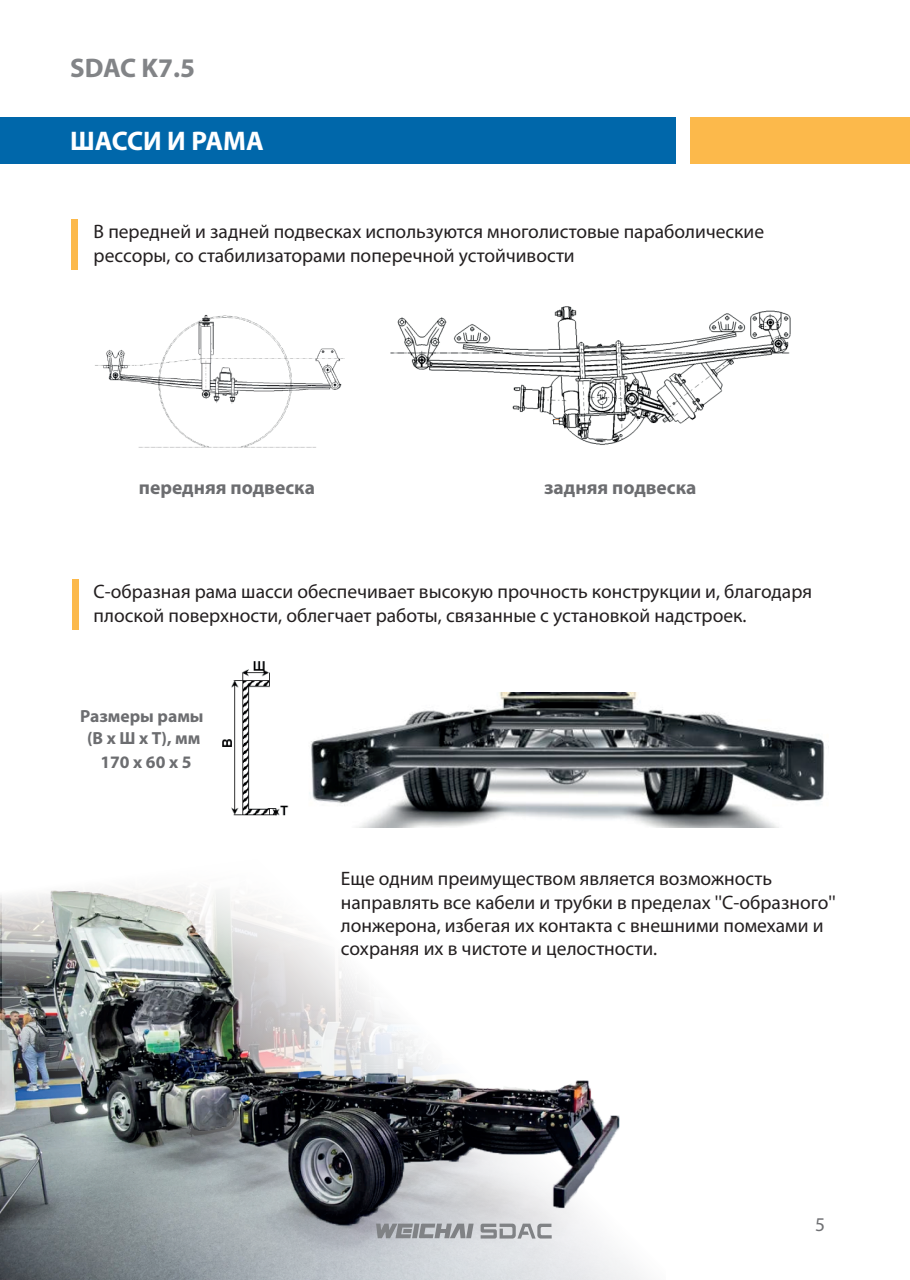
<style>
.page{position:relative;width:910px;height:1280px;background:#fff}
.page>*{position:absolute;margin:0;border:0;box-sizing:border-box;transform-origin:0 0}
.t1{font:700 27px "Myriad Pro";color:#fff}
.t2{font:700 27px "Myriad Pro";letter-spacing:-.01em;color:#828487}
.t3{font:19.5px/23.4px "Myriad Pro";color:#231f20}
.t4{font:700 19.5px "Myriad Pro";color:#6c6d70}
.t5{font:19.5px "Myriad Pro";color:#6f7073}
.t6{font:700 17.55px/21.1px "Myriad Pro";color:#6c6d70;text-align:center}
</style>
<div class="page">
<svg style="left:2px;top:1116px;width:640px;height:164px"></svg>
<svg style="left:0;top:888px;width:598px;height:384px;background:#a9aeb2"></svg>
<img style="left:95px;top:314px;width:250px;height:133px">
<img style="left:390px;top:306px;width:401px;height:139px">
<img style="left:309px;top:692px;width:516px;height:136px">
<img style="left:222px;top:661px;width:67px;height:155px">
<div style="left:0;top:117px;width:675px;height:47px;background:#0067aa"></div>
<div style="left:690px;top:117px;width:220px;height:47px;background:#fcb94b"></div>
<div style="left:72px;top:579px;width:7px;height:51px;background:#fcb94b"></div>
<div style="left:72px;top:219px;width:6px;height:51px;background:#fcb94b"></div>
<img style="left:18px;top:890px;width:601px;height:335px">
<svg style="left:371px;top:1220px;width:181px;height:18px;background:#acaeb2"></svg>
<h1 class="t2" style="left:70px;top:50px;width:127px">SDAC K7.5</h1>
<h1 class="t1" style="left:70px;top:123px;width:195px">ШАССИ И РАМА</h1>
<p class="t3" style="left:94px;top:220px;width:672px">В передней и задней подвесках используются многолистовые параболические рессоры, со стабилизаторами поперечной устойчивости</p>
<p class="t4" style="left:139px;top:474px;width:178px">передняя подвеска</p>
<p class="t4" style="left:544px;top:474px;width:154px">задняя подвеска</p>
<p class="t3" style="left:94px;top:580px;width:720px">С-образная рама шасси обеспечивает высокую прочность конструкции и, благодаря плоской поверхности, облегчает работы, связанные с установкой надстроек.</p>
<p class="t6" style="left:80px;top:705px;width:125px">Размеры рамы (В х Ш х Т), мм</p>
<p class="t6" style="left:100px;top:751px;width:92px">170 х 60 х 5</p>
<p class="t3" style="left:341px;top:867px;width:497px">Еще одним преимуществом является возможность направлять все кабели и трубки в пределах ''C-образного'' лонжерона, избегая их контакта с внешними помехами и сохраняя их в чистоте и целостности.</p>
<p class="t5" style="left:815px;top:1213px;width:12px">5</p>
</div>
